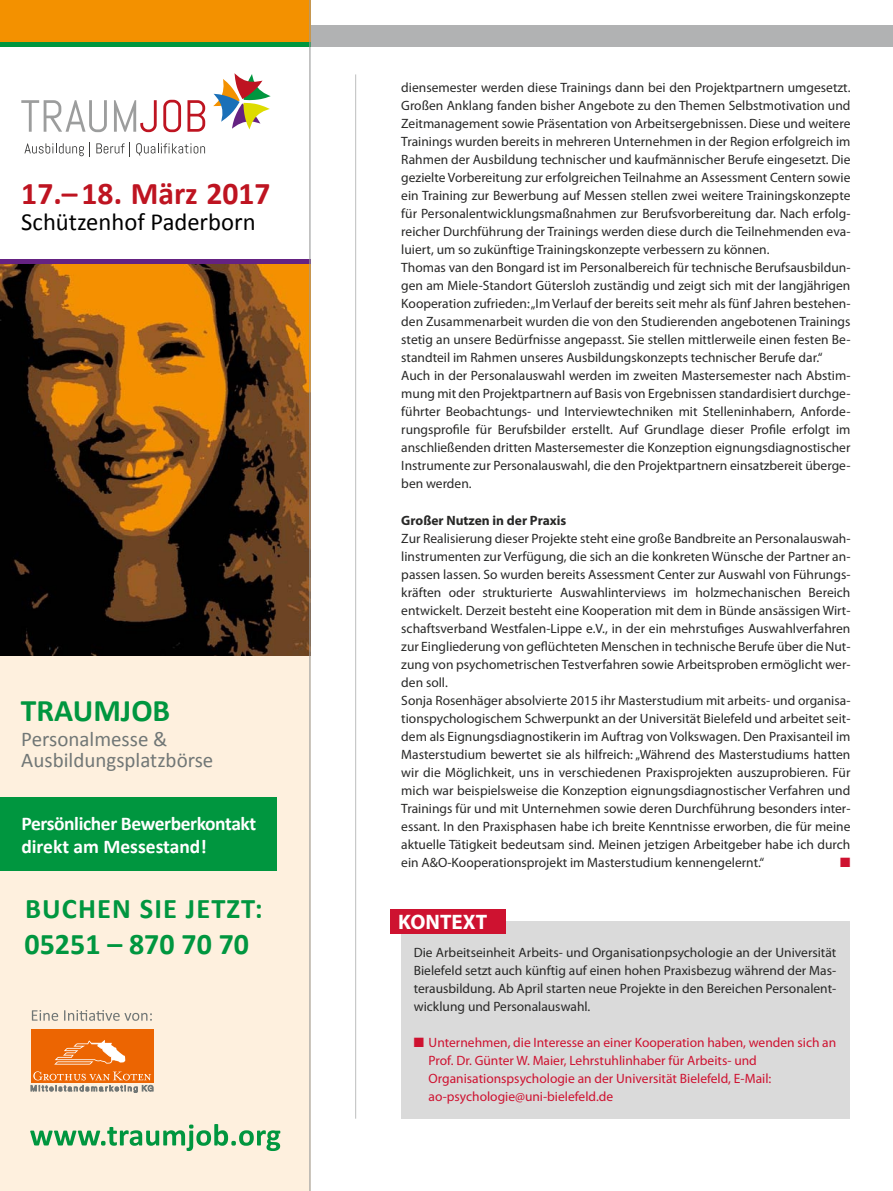
<style>
.page{position:relative;width:893px;height:1191px;background:#fff}
.page>*{position:absolute;margin:0;border:0;box-sizing:border-box;transform-origin:0 0}
.t1{font:700 31.65px "Calibri";color:#be1421}
.t2{font:700 31.5px "Calibri";color:#00963f}
.t3{font:700 30px "Calibri";color:#00963f}
.t4{font:700 28.5px "Calibri";letter-spacing:.04em;color:#00963f}
.t5{font:24.6px "Calibri";color:#000}
.t6{font:21px/21px "Calibri";color:#717776}
.t7{font:700 21px "Myriad Pro";color:#fff}
.t8{font:700 19.5px/23.4px "Calibri";letter-spacing:-.02em;color:#fff}
.Fließtext{font:13.5px/18px "Myriad Pro";color:#282827;text-align:justify}
.Fließtext-2{font:13.5px "Myriad Pro";color:#ce1230}
.Fließtext-3{font:700 13.5px "Myriad Pro";color:#282827}
.Fließtext-4{font:13.5px "Zapf Dingbats ITC";color:#ce1230}
</style>
<div class="page">
<div style="left:0;top:26px;width:893px;height:21px;background:#b1b2b3"></div>
<svg style="left:0;top:0;width:310px;height:1191px"></svg>
<div style="left:0;top:797px;width:276px;height:74px;background:#00963f"></div>
<div style="left:401px;top:921px;width:449px;height:197px;background:#dadada"></div>
<div style="left:390px;top:909px;width:116px;height:24px;background:#ce1230"></div>
<hr style="left:355px;top:74px;width:1px;height:1044px;background:#c5c6c6">
<p class="t1" style="left:21px;top:174px;width:251px">17.– 18. März 2017</p>
<p class="t5" style="left:21px;top:207px;width:236px">Schützenhof Paderborn</p>
<p class="t2" style="left:21px;top:691px;width:151px">TRAUMJOB</p>
<p class="t6" style="left:21px;top:728px;width:194px">Personalmesse &amp;<br>Ausbildungsplatzbörse</p>
<p class="t8" style="left:21px;top:810px;width:236px">Persönlicher Bewerberkontakt direkt am Messestand!</p>
<p class="t4" style="left:25px;top:891px;width:239px">BUCHEN SIE JETZT:</p>
<p class="t3" style="left:25px;top:925px;width:226px">05251 – 870 70 70</p>
<p class="Fließtext" style="left:401px;top:79px;width:451px">diensemester werden diese Trainings dann bei den Projektpartnern umgesetzt.<br>Großen Anklang fanden bisher Angebote zu den Themen Selbstmotivation und Zeitmanagement sowie Präsentation von Arbeitsergebnissen. Diese und weitere Trainings wurden bereits in mehreren Unternehmen in der Region erfolgreich im Rahmen der Ausbildung technischer und kaufmännischer Berufe eingesetzt. Die gezielte Vorbereitung zur erfolgreichen Teilnahme an Assessment Centern sowie ein Training zur Bewerbung auf Messen stellen zwei weitere Trainingskonzepte für Personalentwicklungsmaßnahmen zur Berufsvorbereitung dar. Nach erfolg&shy;reicher Durchführung der Trainings werden diese durch die Teilnehmenden eva&shy;luiert, um so zukünftige Trainingskonzepte verbessern zu können.</p>
<p class="Fließtext" style="left:401px;top:259px;width:451px">Thomas van den Bongard ist im Personalbereich für technische Berufsausbildun&shy;gen am Miele-Standort Gütersloh zuständig und zeigt sich mit der langjährigen Kooperation zufrieden: „Im Verlauf der bereits seit mehr als fünf Jahren bestehen&shy;den Zusammenarbeit wurden die von den Studierenden angebotenen Trainings stetig an unsere Bedürfnisse angepasst. Sie stellen mittlerweile einen festen Be&shy;standteil im Rahmen unseres Ausbildungskonzepts technischer Berufe dar.“</p>
<p class="Fließtext" style="left:401px;top:367px;width:451px">Auch in der Personalauswahl werden im zweiten Mastersemester nach Abstim&shy;mung mit den Projektpartnern auf Basis von Ergebnissen standardisiert durchge&shy;führter Beobachtungs- und Interviewtechniken mit Stelleninhabern, Anforde&shy;rungsprofile für Berufsbilder erstellt. Auf Grundlage dieser Profile erfolgt im anschließenden dritten Mastersemester die Konzeption eignungsdiagnostischer Instrumente zur Personalauswahl, die den Projektpartnern einsatzbereit überge&shy;ben werden.</p>
<p class="Fließtext-3" style="left:401px;top:511px;width:167px">Großer Nutzen in der Praxis</p>
<p class="Fließtext" style="left:401px;top:529px;width:451px">Zur Realisierung dieser Projekte steht eine große Bandbreite an Personalauswah&shy;linstrumenten zur Verfügung, die sich an die konkreten Wünsche der Partner an&shy;passen lassen. So wurden bereits Assessment Center zur Auswahl von Führungs&shy;kräften oder strukturierte Auswahlinterviews im holzmechanischen Bereich entwickelt. Derzeit besteht eine Kooperation mit dem in Bünde ansässigen Wirt&shy;schaftsverband Westfalen-Lippe e.V., in der ein mehrstufiges Auswahlverfahren zur Eingliederung von geflüchteten Menschen in technische Berufe über die Nut&shy;zung von psychometrischen Testverfahren sowie Arbeitsproben ermöglicht wer&shy;den soll.</p>
<p class="Fließtext" style="left:401px;top:691px;width:451px">Sonja Rosenhäger absolvierte 2015 ihr Masterstudium mit arbeits- und organisa&shy;tionspychologischem Schwerpunkt an der Universität Bielefeld und arbeitet seit&shy;dem als Eignungsdiagnostikerin im Auftrag von Volkswagen. Den Praxisanteil im Masterstudium bewertet sie als hilfreich: „Während des Masterstudiums hatten wir die Möglichkeit, uns in verschiedenen Praxisprojekten auszuprobieren. Für mich war beispielsweise die Konzeption eignungsdiagnostischer Verfahren und Trainings für und mit Unternehmen sowie deren Durchführung besonders inter&shy;essant. In den Praxisphasen habe ich breite Kenntnisse erworben, die für meine aktuelle Tätigkeit bedeutsam sind. Meinen jetzigen Arbeitgeber habe ich durch ein A&amp;O-Kooperationsprojekt im Masterstudium kennengelernt.“</p>
<p class="Fließtext-4" style="left:840px;top:855px;width:11px">■</p>
<p class="t7" style="left:398px;top:908px;width:90px">KONTEXT</p>
<p class="Fließtext" style="left:414px;top:943px;width:424px">Die Arbeitseinheit Arbeits- und Organisationpsychologie an der Universität Bielefeld setzt auch künftig auf einen hohen Praxisbezug während der Mas&shy;terausbildung. Ab April starten neue Projekte in den Bereichen Personalent&shy;wicklung und Personalauswahl.</p>
<p class="Fließtext-2" style="left:414px;top:1034px;width:424px">■ Unternehmen, die Interesse an einer Kooperation haben, wenden sich an</p>
<p class="Fließtext-2" style="left:429px;top:1052px;width:330px">Prof. Dr. Günter W. Maier, Lehrstuhlinhaber für Arbeits- und</p>
<p class="Fließtext-2" style="left:429px;top:1070px;width:344px">Organisationspsychologie an der Universität Bielefeld, E-Mail:</p>
<p class="Fließtext-2" style="left:429px;top:1088px;width:186px">ao-psychologie@uni-bielefeld.de</p>
</div>
